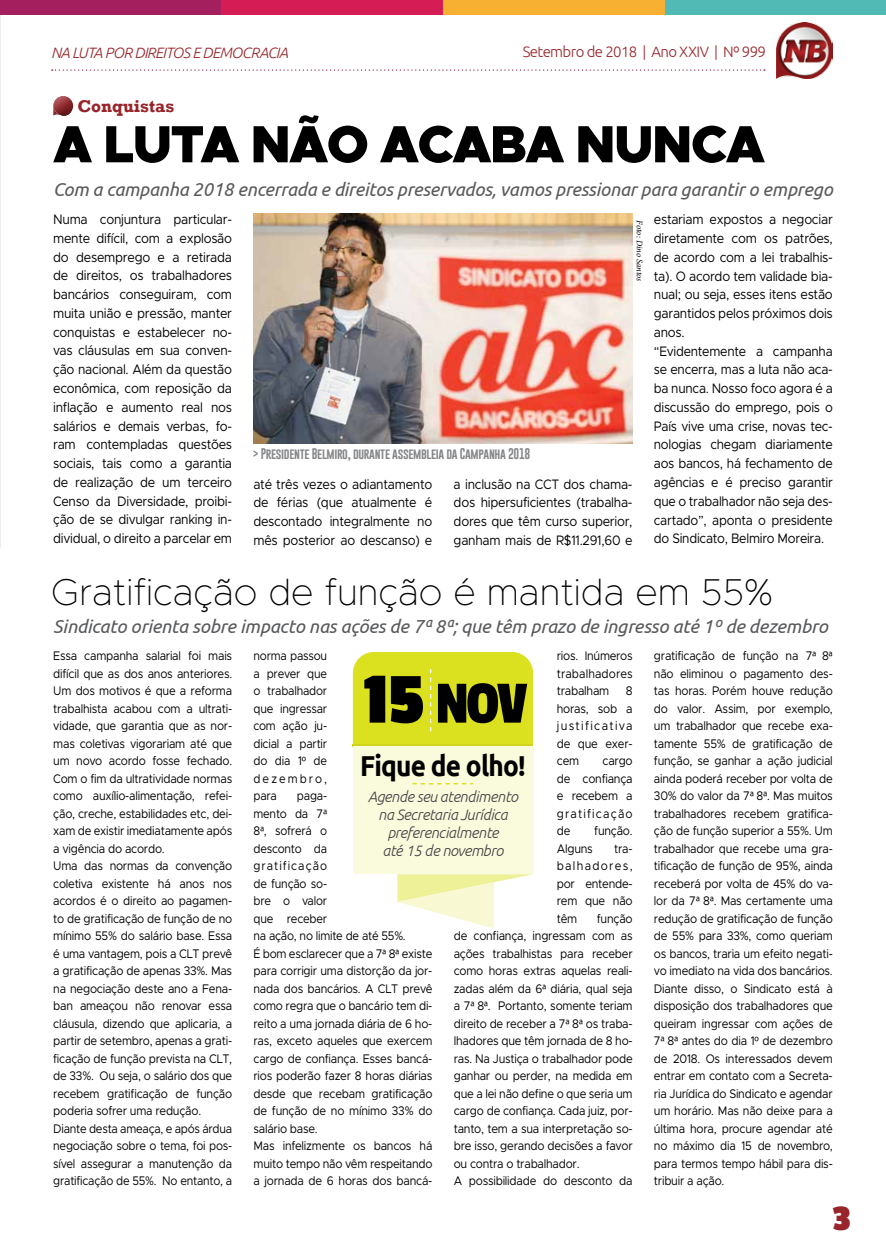
<style>
.page{position:relative;width:886px;height:1241px;background:#fff}
.page>*{position:absolute;margin:0;border:0;box-sizing:border-box;transform-origin:0 0}
.t1{font:62.5px "Passion One";color:#000}
.t2{font:900 52.5px "Metropolis";letter-spacing:-.03em;color:#000}
.t3{font:100 37.5px "Metropolis";color:#000}
.t4{font:700 37.5px "Passion One";color:#97252a}
.t5{font:700 28.75px "Ubuntu";letter-spacing:-.03em;color:#000;scale:.91 1}
.t6{font:italic 18.75px "Ubuntu";letter-spacing:-.01em;color:#58595b}
.t7{font:700 17.5px "Rockwell";color:#97252a}
.t8{font:italic 300 15px/18px "Ubuntu";letter-spacing:-.025em;color:#414042;text-align:center}
.t9{font:300 15px "Ubuntu";letter-spacing:-.04em;color:#97252a}
.t10{font:italic 300 15px "Ubuntu";letter-spacing:-.04em;color:#97252a}
.t11{font:13.75px/18.8px "Metropolis";letter-spacing:-.02em;color:#000;text-align:justify;scale:.91 1}
.t12{font:12.5px/17.5px "Metropolis";letter-spacing:-.02em;color:#000;text-align:justify;scale:.9 1}
.t13{font:12.5px/17.5px "Metropolis";letter-spacing:-.02em;color:#000;text-align:justify;scale:.89 1}
.t14{font:11.25px "Gobold";letter-spacing:-.03em;color:#848688}
.t15{font:italic 8.75px "Minion Pro";letter-spacing:-.01em;color:#000}
.s1{font-family:"Koz Go Pro"}
.s2{font-weight:700;font-size:75.38px}
</style>
<div class="page">
<hr style="left:0;top:0;width:1px;height:547px;background:#ededee">
<div style="left:0;top:0;width:221px;height:14px;background:#a31f5d"></div>
<div style="left:664px;top:0;width:222px;height:14px;background:#52bab5"></div>
<div style="left:443px;top:0;width:221px;height:14px;background:#f7b031"></div>
<div style="left:221px;top:0;width:222px;height:14px;background:#d51c54"></div>
<img style="left:777px;top:22px;width:56px;height:56px">
<svg style="left:52px;top:69px;width:713px;height:2px"></svg>
<div style="left:52px;top:95px;width:23px;height:21px;background:#000;opacity:.75"></div>
<img style="left:253px;top:213px;width:379px;height:230px">
<div style="left:353px;top:746px;width:180px;height:128px;background:#fafadd"></div>
<svg style="left:397px;top:874px;width:136px;height:54px"></svg>
<div style="left:353px;top:652px;width:180px;height:94px;background:#dbe01f"></div>
<svg style="left:412px;top:782px;width:61px;height:2px"></svg>
<p class="t10" style="left:51px;top:43px;width:238px">NA LUTA POR DIREITOS E DEMOCRACIA</p>
<p class="t9" style="left:523px;top:43px;width:245px">Setembro de 2018 | Ano XXIV | Nº 999</p>
<h3 class="t7" style="left:77px;top:95px;width:98px">Conquistas</h3>
<h2 class="t2" style="left:53px;top:110px;width:713px">A LUTA NÃO ACABA NUNCA</h2>
<h3 class="t6" style="left:53px;top:178px;width:781px">Com a campanha 2018 encerrada e direitos preservados, vamos pressionar para garantir o emprego</h3>
<p class="t11" style="left:53px;top:210px;width:198px">Numa conjuntura particular&shy;mente difícil, com a explosão do desemprego e a retirada de direitos, os trabalhadores bancários conseguiram, com muita união e pressão, manter conquistas e estabelecer no&shy;vas cláusulas em sua conven&shy;ção nacional. Além da questão econômica, com reposição da inflação e aumento real nos salários e demais verbas, fo&shy;ram contempladas questões sociais, tais como a garantia de realização de um terceiro Censo da Diversidade, proibi&shy;ção de se divulgar ranking in&shy;dividual, o direito a parcelar em</p>
<p class="t14" style="left:253px;top:446px;width:279px">&gt; Presidente Belmiro, durante assembleia da Campanha 2018</p>
<p class="t15" style="left:646px;top:220px;width:62px;rotate:90deg">Foto: Dino Santos</p>
<p class="t11" style="left:253px;top:474px;width:198px">até três vezes o adiantamento de férias (que atualmente é descontado integralmente no mês posterior ao descanso) e</p>
<p class="t11" style="left:454px;top:474px;width:198px">a inclusão na CCT dos chama&shy;dos hipersuficientes (trabalha&shy;dores que têm curso superior, ganham mais de R$11.291,60 e</p>
<p class="t11" style="left:654px;top:210px;width:198px;text-align:left">estariam expostos a negociar diretamente com os patrões, de acordo com a lei trabalhis&shy;ta). O acordo tem validade bia&shy;nual; ou seja, esses itens estão garantidos pelos próximos dois anos.<br>“Evidentemente a campanha se encerra, mas a luta não aca&shy;ba nunca. Nosso foco agora é a discussão do emprego, pois o<br>País vive uma crise, novas tec&shy;nologias chegam diariamente aos bancos, há fechamento de agências e é preciso garantir que o trabalhador não seja des&shy;cartado”, aponta o presidente do Sindicato, Belmiro Moreira.</p>
<h3 class="t3" style="left:51px;top:568px;width:723px">Gratificação de função é mantida em 55%</h3>
<h3 class="t6" style="left:53px;top:614px;width:776px">Sindicato orienta sobre impacto nas ações de 7ª 8ª; que têm prazo de ingresso até 1º de dezembro</h3>
<p class="t13" style="left:253px;top:647px;width:84px">norma passou a prever que o trabalhador que ingressar com ação ju&shy;dicial a partir do dia 1<span class="s1">º</span> de dezembro, para</p>
<p class="t12" style="left:557px;top:647px;width:86px">rios. Inúmeros trabalhadores trabalham</p>
<p class="t12" style="left:53px;top:647px;width:200px;text-align:left">Essa campanha salarial foi mais difícil que as dos anos anteriores.<br>Um dos motivos é que a reforma trabalhista acabou com a ultrati&shy;vidade, que garantia que as nor&shy;mas coletivas vigorariam até que um novo acordo fosse fechado.<br>Com o fim da ultratividade normas como auxílio-alimentação, refei&shy;ção, creche, estabilidades etc, dei&shy;xam de existir imediatamente após a vigência do acordo.<br>Uma das normas da convenção coletiva existente há anos nos acordos é o direito ao pagamen&shy;to de gratificação de função de no mínimo 55% do salário base. Essa é uma vantagem, pois a CLT prevê a gratificação de apenas 33%. Mas na negociação deste ano a Fena&shy;ban ameaçou não renovar essa cláusula, dizendo que aplicaria, a partir de setembro, apenas a grati&shy;ficação de função prevista na CLT, de 33%. Ou seja, o salário dos que recebem gratificação de função poderia sofrer uma redução.<br>Diante desta ameaça, e após árdua negociação sobre o tema, foi pos&shy;sível assegurar a manutenção da gratificação de 55%. No entanto, a</p>
<p class="t12" style="left:654px;top:647px;width:200px">gratificação de função na 7<span class="s1">ª</span> 8<span class="s1">ª </span>não eliminou o pagamento des&shy;tas horas. Porém houve redução do valor. Assim, por exemplo, um trabalhador que recebe exa&shy;tamente 55% de gratificação de função, se ganhar a ação judicial ainda poderá receber por volta de 30% do valor da 7<span class="s1">ª</span> 8<span class="s1">ª</span>. Mas muitos trabalhadores recebem gratifica&shy;ção de função superior a 55%. Um trabalhador que recebe uma gra&shy;tificação de função de 95%, ainda receberá por volta de 45% do va&shy;lor da 7<span class="s1">ª</span> 8<span class="s1">ª</span>. Mas certamente uma redução de gratificação de função de 55% para 33%, como queriam os bancos, traria um efeito negati&shy;vo imediato na vida dos bancários.<br>Diante disso, o Sindicato está à disposição dos trabalhadores que queiram ingressar com ações de 7<span class="s1">ª</span> 8<span class="s1">ª</span> antes do dia 1<span class="s1">º</span> de dezembro de 2018. Os interessados devem entrar em contato com a Secreta&shy;ria Jurídica do Sindicato e agendar um horário. Mas não deixe para a última hora, procure agendar até no máximo dia 15 de novembro, para termos tempo hábil para dis&shy;tribuir a ação.</p>
<h1 class="t1" style="left:364px;top:670px;width:165px"><span class="s2">15</span> NOV</h1>
<h3 class="t5" style="left:360px;top:748px;width:183px">Fique de olho!</h3>
<p class="t8" style="left:368px;top:787px;width:152px">Agende seu atendimento na Secretaria Jurídica preferencialmente<br>até 15 de novembro</p>
<p class="t12" style="left:557px;top:682px;width:86px;text-indent:69px">8 horas, sob a justificativa de que exer&shy;cem</p>
<p class="t12" style="left:557px;top:752px;width:86px;text-indent:46px">cargo de confiança e recebem a gratificação de</p>
<p class="t13" style="left:253px;top:787px;width:203px;text-align:left;text-indent:43px">paga-<br>mento da 7<span class="s1">ª<br></span>8<span class="s1">ª</span>, sofrerá o<br>desconto da<br>gratificação<br>de função so-<br>bre o valor<br>que receber<br>na ação, no limite de até 55%.<br>É bom esclarecer que a 7<span class="s1">ª</span> 8<span class="s1">ª</span> existe para corrigir uma distorção da jor&shy;nada dos bancários. A CLT prevê como regra que o bancário tem di&shy;reito a uma jornada diária de 6 ho&shy;ras, exceto aqueles que exercem cargo de confiança. Esses bancá&shy;rios poderão fazer 8 horas diárias desde que recebam gratificação de função de no mínimo 33% do salário base.<br>Mas infelizmente os bancos há muito tempo não vêm respeitando a jornada de 6 horas dos bancá-</p>
<p class="t12" style="left:594px;top:822px;width:44px">função.</p>
<p class="t12" style="left:557px;top:839px;width:41px">Alguns</p>
<p class="t12" style="left:557px;top:839px;width:86px;text-indent:57px">tra&shy;balhadores, por entende&shy;rem que não têm</p>
<p class="t12" style="left:454px;top:909px;width:200px;text-align:left;text-indent:143px">função de confiança, ingressam com as ações trabalhistas para receber como horas extras aquelas reali&shy;zadas além da 6<span class="s1">ª</span> diária, qual seja a 7<span class="s1">ª</span> 8<span class="s1">ª</span>. Portanto, somente teriam direito de receber a 7<span class="s1">ª</span> 8<span class="s1">ª</span> os traba&shy;lhadores que têm jornada de 8 ho&shy;ras. Na Justiça o trabalhador pode ganhar ou perder, na medida em que a lei não define o que seria um cargo de confiança. Cada juiz, por&shy;tanto, tem a sua interpretação so&shy;bre isso, gerando decisões a favor ou contra o trabalhador.<br>A possibilidade do desconto da</p>
<h3 class="t4" style="left:833px;top:1198px;width:19px">3</h3>
</div>
